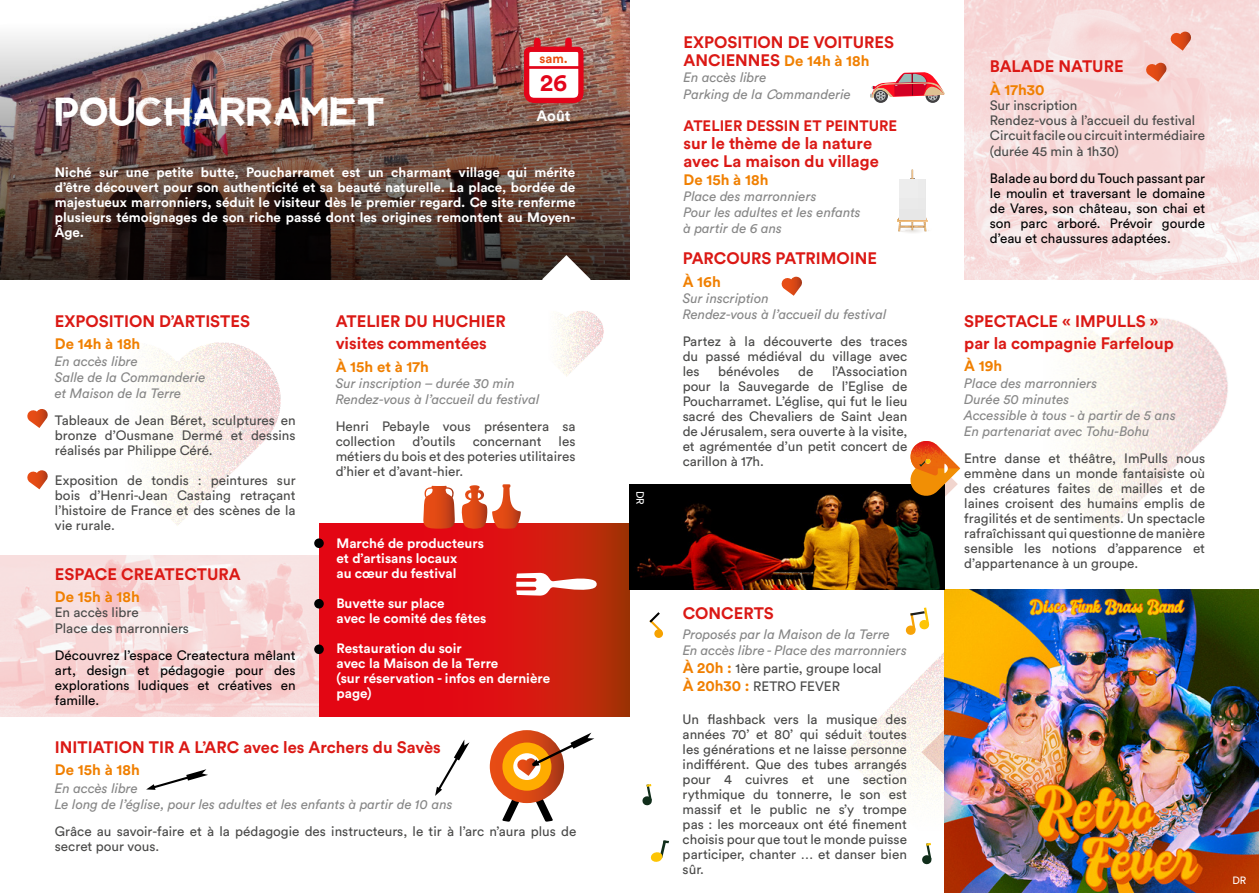
<style>
.page{position:relative;width:1259px;height:893px;background:#fff}
.page>*{position:absolute;margin:0;border:0;box-sizing:border-box;transform-origin:0 0}
.t1{font:40.5px "Maler";color:#fff}
.t2{font:700 24px "Circular Std";color:#e3051a}
.t3{font:700 16.5px/22.2px "Circular Std";color:#db1915}
.t4{font:700 15px "Circular Std";color:#f07f00}
.t5{font:700 15px "Circular Std";color:#db1915}
.t6{font:700 15px "Circular Std";color:#fff}
.t7{font:13.5px/15px "Circular Std";color:#4a4a49;text-align:justify}
.t8{font:italic 13.5px/16.2px "Circular Std";color:#878787}
.t9{font:700 13.5px/15px "Circular Std";color:#fff}
.t10{font:13.5px/15px "Circular Std";color:#020203;text-align:justify}
.t11{font:700 12.9px "Circular Std";color:#e94e0f}
.t12{font:10.5px "Circular Std";color:#fff}
.s1{font-size:15px;color:#f07f00}
.s2{font-weight:700;font-size:15px;color:#f07f00}
</style>
<div class="page">
<img style="left:844px;top:624px;width:100px;height:165px">
<img style="left:1077px;top:318px;width:151px;height:217px">
<img style="left:0;top:555px;width:319px;height:161px">
<img style="left:944px;top:589px;width:315px;height:304px">
<img style="left:154px;top:342px;width:127px;height:184px">
<img style="left:964px;top:0;width:295px;height:279px">
<img style="left:0;top:0;width:629px;height:279px">
<svg style="left:542px;top:255px;width:48px;height:25px"></svg>
<svg style="left:524px;top:38px;width:59px;height:65px"></svg>
<div style="left:654px;top:629px;width:9px;height:9px;background:#f6a200;border-radius:50%"></div>
<svg style="left:649px;top:612px;width:14px;height:20px"></svg>
<svg style="left:319px;top:524px;width:310px;height:192px;background:#d71210"></svg>
<svg style="left:516px;top:573px;width:81px;height:23px"></svg>
<div style="left:314px;top:538px;width:10px;height:10px;background:#000;border-radius:50%"></div>
<div style="left:314px;top:599px;width:10px;height:9px;background:#000;border-radius:50%"></div>
<div style="left:314px;top:644px;width:10px;height:10px;background:#000;border-radius:50%"></div>
<img style="left:629px;top:484px;width:315px;height:105px">
<svg style="left:905px;top:607px;width:24px;height:28px"></svg>
<svg style="left:642px;top:784px;width:10px;height:22px"></svg>
<svg style="left:922px;top:843px;width:10px;height:22px"></svg>
<svg style="left:650px;top:840px;width:19px;height:22px"></svg>
<svg style="left:1145px;top:63px;width:22px;height:19px"></svg>
<svg style="left:1170px;top:32px;width:21px;height:19px"></svg>
<svg style="left:27px;top:409px;width:21px;height:19px"></svg>
<svg style="left:781px;top:277px;width:21px;height:19px"></svg>
<svg style="left:27px;top:470px;width:21px;height:19px"></svg>
<img style="left:558px;top:311px;width:46px;height:66px">
<svg style="left:909px;top:441px;width:51px;height:73px"></svg>
<svg style="left:921px;top:730px;width:23px;height:45px"></svg>
<svg style="left:490px;top:730px;width:104px;height:92px"></svg>
<svg style="left:146px;top:769px;width:62px;height:21px"></svg>
<svg style="left:435px;top:739px;width:35px;height:57px"></svg>
<svg style="left:423px;top:486px;width:32px;height:43px"></svg>
<svg style="left:461px;top:484px;width:60px;height:45px"></svg>
<svg style="left:873px;top:89px;width:15px;height:14px"></svg>
<svg style="left:925px;top:89px;width:15px;height:14px"></svg>
<svg style="left:870px;top:72px;width:74px;height:28px"></svg>
<svg style="left:897px;top:169px;width:32px;height:64px"></svg>
<div style="left:899px;top:179px;width:26px;height:41px;background:#eaeaea"></div>
<p class="t11" style="left:539px;top:50px;width:30px">sam.</p>
<h1 class="t1" style="left:54px;top:90px;width:332px">POUCHARRAMET</h1>
<h2 class="t2" style="left:540px;top:67px;width:28px">26</h2>
<p class="t6" style="left:536px;top:106px;width:35px">Août</p>
<p class="t9" style="left:55px;top:164px;width:522px;text-align:justify">Niché sur une petite butte, Poucharramet est un charmant village qui mérite d’être découvert pour son authenticité et sa beauté naturelle. La place, bordée de majestueux marronniers, séduit le visiteur dès le premier regard. Ce site renferme plusieurs témoignages de son riche passé dont les origines remontent au Moyen-Âge.</p>
<p class="t3" style="left:55px;top:310px;width:197px">EXPOSITION D’ARTISTES</p>
<p class="t4" style="left:55px;top:334px;width:87px">De 14h à 18h</p>
<p class="t8" style="left:55px;top:352px;width:152px">En accès libre<br>Salle de la Commanderie et Maison de la Terre</p>
<p class="t7" style="left:55px;top:412px;width:242px">Tableaux de Jean Béret, sculptures en bronze d’Ousmane Dermé et dessins réalisés par Philippe Céré.</p>
<p class="t7" style="left:55px;top:472px;width:242px">Exposition de tondis : peintures sur bois d’Henri-Jean Castaing retraçant l’histoire de France et des scènes de la vie rurale.</p>
<p class="t3" style="left:336px;top:310px;width:171px">ATELIER DU HUCHIER visites commentées</p>
<p class="t4" style="left:336px;top:357px;width:95px">À 15h et à 17h</p>
<p class="t8" style="left:336px;top:375px;width:205px">Sur inscription – durée 30 min<br>Rendez-vous à l’accueil du festival</p>
<p class="t7" style="left:336px;top:419px;width:241px">Henri Pebayle vous présentera sa collection</p>
<p class="t7" style="left:412px;top:434px;width:45px">d’outils</p>
<p class="t7" style="left:473px;top:434px;width:70px">concernant</p>
<p class="t7" style="left:336px;top:434px;width:241px;text-indent:223px">les métiers du bois et des poteries utilitaires d’hier et d’avant-hier.</p>
<p class="t9" style="left:336px;top:536px;width:149px">Marché de producteurs et d’artisans locaux<br>au cœur du festival</p>
<p class="t9" style="left:336px;top:596px;width:151px">Buvette sur place<br>avec le comité des fêtes</p>
<p class="t9" style="left:336px;top:641px;width:215px">Restauration du soir<br>avec la Maison de la Terre<br>(sur réservation - infos en dernière page)</p>
<p class="t3" style="left:55px;top:562px;width:187px">ESPACE CREATECTURA</p>
<p class="t4" style="left:55px;top:587px;width:86px">De 15h à 18h</p>
<p class="t7" style="left:55px;top:604px;width:136px;line-height:16.2px">En accès libre<br>Place des marronniers</p>
<p class="t10" style="left:55px;top:648px;width:242px">Découvrez l’espace Createctura mêlant art, design et pédagogie pour des explorations ludiques et créatives en famille.</p>
<p class="t3" style="left:55px;top:736px;width:387px">INITIATION TIR A L’ARC avec les Archers du Savès</p>
<p class="t4" style="left:55px;top:760px;width:86px">De 15h à 18h</p>
<p class="t8" style="left:55px;top:780px;width:399px">En accès libre<br>Le long de l’église, pour les adultes et les enfants à partir de 10 ans</p>
<p class="t7" style="left:55px;top:824px;width:523px">Grâce au savoir-faire et à la pédagogie des instructeurs, le tir à l’arc n’aura plus de secret pour vous.</p>
<p class="t12" style="left:646px;top:491px;width:16px;rotate:90deg">DR</p>
<p class="t3" style="left:683px;top:33px;width:212px;line-height:18px">EXPOSITION DE VOITURES<br>ANCIENNES <span class="s1">De 14h à 18h</span></p>
<p class="t8" style="left:683px;top:69px;width:169px;line-height:16.8px">En accès libre<br>Parking de la Commanderie</p>
<p class="t5" style="left:683px;top:116px;width:215px">ATELIER DESSIN ET PEINTURE</p>
<p class="t3" style="left:683px;top:133px;width:197px;line-height:18.1px">sur le thème de la nature avec La maison du village</p>
<p class="t4" style="left:683px;top:170px;width:86px">De 15h à 18h</p>
<p class="t8" style="left:683px;top:188px;width:179px">Place des marronniers<br>Pour les adultes et les enfants à partir de 6 ans</p>
<p class="t3" style="left:682px;top:247px;width:196px">PARCOURS PATRIMOINE</p>
<p class="t4" style="left:682px;top:272px;width:40px">À 16h</p>
<p class="t8" style="left:682px;top:290px;width:205px">Sur inscription<br>Rendez-vous à l’accueil du festival</p>
<p class="t7" style="left:682px;top:334px;width:226px">Partez à la découverte des traces du passé médiéval du village avec les</p>
<p class="t7" style="left:682px;top:364px;width:226px;text-indent:149px">l’Association pour la Sauvegarde de l’Eglise de Poucharramet. L’église, qui fut le lieu sacré des Chevaliers de Saint Jean de Jérusalem, sera ouverte à la visite, et agrémentée d’un petit concert de carillon à 17h.</p>
<p class="t7" style="left:718px;top:364px;width:63px">bénévoles</p>
<p class="t7" style="left:798px;top:364px;width:17px">de</p>
<p class="t3" style="left:682px;top:601px;width:93px">CONCERTS</p>
<p class="t8" style="left:682px;top:626px;width:226px">Proposés par la Maison de la Terre<br>En accès libre - Place des marronniers</p>
<p class="t7" style="left:682px;top:659px;width:200px;line-height:18px"><span class="s2">À 20h :</span> 1ère partie, groupe local<br><span class="s2">À 20h30 :</span> RETRO FEVER</p>
<p class="t7" style="left:682px;top:712px;width:226px">Un flashback vers la musique des années 70’ et 80’ qui séduit toutes les générations et ne laisse personne indifférent. Que des tubes arrangés pour 4 cuivres et une section rythmique du tonnerre, le son est massif et le public ne s’y trompe pas : les morceaux ont été finement choisis pour que tout le monde puisse participer, chanter … et danser bien sûr.</p>
<p class="t3" style="left:990px;top:55px;width:135px">BALADE NATURE</p>
<p class="t4" style="left:990px;top:80px;width:56px">À 17h30</p>
<p class="t7" style="left:990px;top:97px;width:217px;line-height:15.5px;text-align:left">Sur inscription<br>Rendez-vous à l’accueil du festival<br>Circuit facile ou circuit intermédiaire (durée 45 min à 1h30)</p>
<p class="t10" style="left:990px;top:170px;width:217px">Balade au bord du Touch passant par le moulin et traversant le domaine de Vares, son château, son chai et son parc arboré. Prévoir gourde d’eau et chaussures adaptées.</p>
<p class="t3" style="left:964px;top:310px;width:211px">SPECTACLE « IMPULLS » par la compagnie Farfeloup</p>
<p class="t4" style="left:964px;top:357px;width:40px">À 19h</p>
<p class="t8" style="left:964px;top:375px;width:213px">Place des marronniers<br>Durée 50 minutes<br>Accessible à tous - à partir de 5 ans<br>En partenariat avec Tohu-Bohu</p>
<p class="t7" style="left:964px;top:451px;width:242px">Entre danse et théâtre, ImPulls nous emmène dans un monde fantaisiste où des créatures faites de mailles et de laines croisent des humains emplis de fragilités et de sentiments. Un spectacle rafraîchissant qui questionne de manière sensible les notions d’apparence et d’appartenance à un groupe.</p>
<p class="t12" style="left:1232px;top:874px;width:16px">DR</p>
</div>
